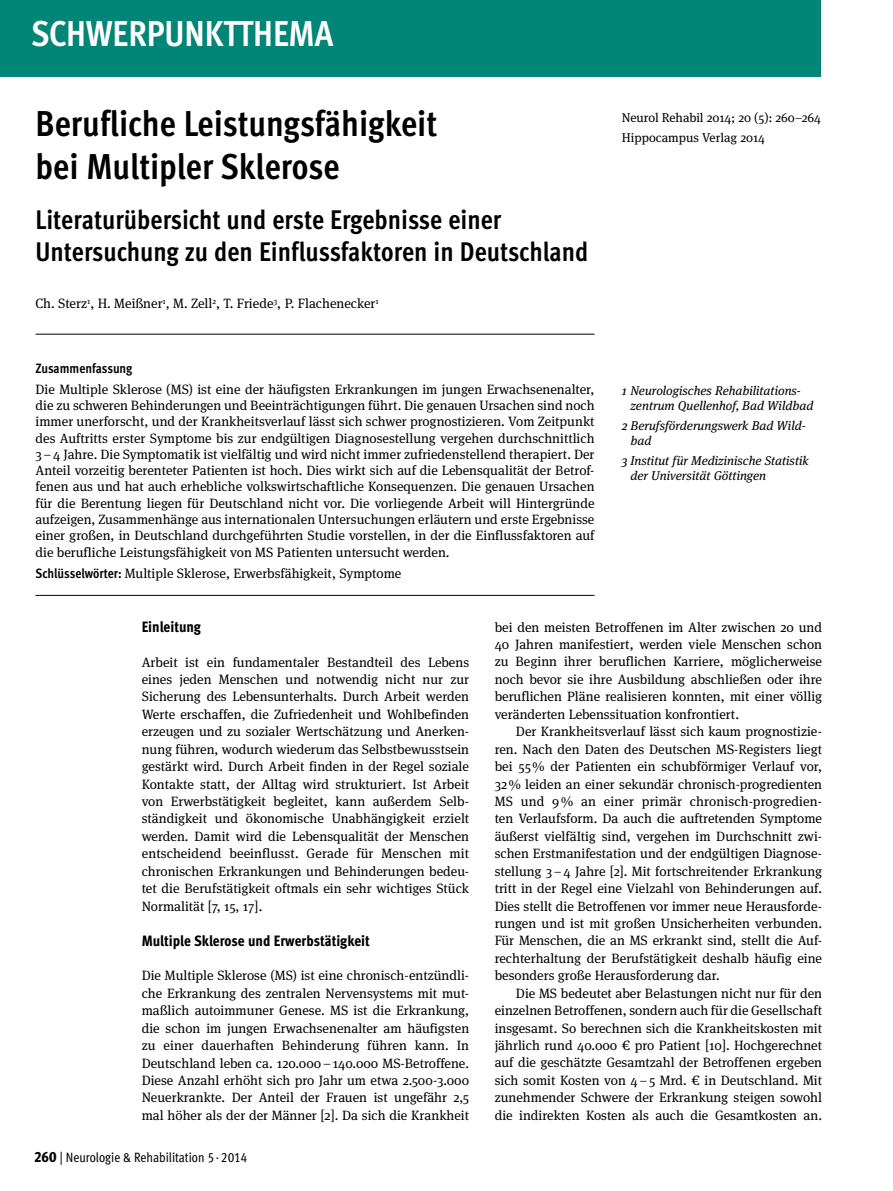
<style>
.page{position:relative;width:893px;height:1191px;background:#fff}
.page>*{position:absolute;margin:0;border:0;box-sizing:border-box;transform-origin:0 0}
.t1{font:36px/43.3px "Meta Cond Bold LF";color:#000}
.t2{font:700 36px "Meta Cond";color:#fff}
.t3{font:27px/32.5px "Meta Cond Bold LF";color:#000}
.t4{font:15px "Meta Cond Extra Bold LF";color:#000}
.t5{font:13.5px/17.4px "Meta Serif Pro";color:#000;text-align:justify}
.t6{font:13.5px "Meta Cond Book LF";color:#000}
.t7{font:13.5px "Meta Cond Bold LF";letter-spacing:-.005em;color:#000}
.t8{font:italic 12.75px/15.3px "Meta Serif Pro";color:#000}
.t9{font:12.75px/19.6px "Meta Serif Pro";letter-spacing:-.005em;color:#000}
.s1{font-family:"Meta Cond Bold LF"}
.s2{font-family:"Meta Cond Extra Bold LF";font-size:15px}
</style>
<div class="page">
<hr style="left:36px;top:334px;width:558px;height:1px;background:#000">
<hr style="left:36px;top:595px;width:558px;height:1px;background:#000">
<div style="left:0;top:0;width:821px;height:77px;background:#008576"></div>
<h1 class="t2" style="left:31px;top:12px;width:304px">SCHWERPUNKTTHEMA</h1>
<h1 class="t1" style="left:36px;top:101px;width:403px">Berufliche Leistungsfähigkeit bei Multipler Sklerose</h1>
<h2 class="t3" style="left:36px;top:203px;width:554px">Literaturübersicht und erste Ergebnisse einer<br>Untersuchung zu den Einflussfaktoren in Deutschland</h2>
<p class="t5" style="left:36px;top:294px;width:345px">Ch. Sterz<sup>1</sup>, H. Meißner<sup>1</sup>, M. Zell<sup>2</sup>, T. Friede<sup>3</sup>, P. Flachenecker<sup>1</sup></p>
<p class="t7" style="left:36px;top:360px;width:98px">Zusammenfassung</p>
<p class="t5" style="left:36px;top:380px;width:561px;line-height:16.2px">Die Multiple Sklerose (MS) ist eine der häufigsten Erkrankungen im jungen Erwachsenenalter, die zu schweren Behinderungen und Beeinträchtigungen führt. Die genauen Ursachen sind noch immer unerforscht, und der Krankheitsverlauf lässt sich schwer prognostizieren. Vom Zeitpunkt des Auftritts erster Symptome bis zur endgültigen Diagnosestellung vergehen durchschnittlich 3–4 Jahre. Die Symptomatik ist vielfältig und wird nicht immer zufriedenstellend therapiert. Der Anteil vorzeitig berenteter Patienten ist hoch. Dies wirkt sich auf die Lebensqualität der Betrof&shy;fenen aus und hat auch erhebliche volkswirtschaftliche Konsequenzen. Die genauen Ursachen für die Berentung liegen für Deutschland nicht vor. Die vorliegende Arbeit will Hintergründe aufzeigen, Zusammenhänge aus internationalen Untersuchungen erläutern und erste Ergebnisse einer großen, in Deutschland durchgeführten Studie vorstellen, in der die Einflussfaktoren auf die berufliche Leistungsfähigkeit von MS Patienten untersucht werden.</p>
<p class="t5" style="left:36px;top:564px;width:367px"><span class="s1">Schlüsselwörter:</span> Multiple Sklerose, Erwerbsfähigkeit, Symptome</p>
<p class="t9" style="left:622px;top:107px;width:201px">Neurol Rehabil 2014; 20 (5): 260–264<br>Hippocampus Verlag 2014</p>
<p class="t8" style="left:630px;top:382px;width:184px;text-indent:-9px">1 Neurologisches Rehabilitations&shy;zentrum Quellenhof, Bad Wildbad</p>
<p class="t8" style="left:630px;top:417px;width:177px;text-indent:-9px">2 Berufsförderungswerk Bad Wild&shy;bad</p>
<p class="t8" style="left:630px;top:452px;width:180px;text-indent:-9px">3 Institut für Medizinische Statistik der Universität Göttingen</p>
<p class="t4" style="left:142px;top:617px;width:61px">Einleitung</p>
<p class="t5" style="left:142px;top:652px;width:329px">Arbeit ist ein fundamentaler Bestandteil des Lebens eines jeden Menschen und notwendig nicht nur zur Sicherung des Lebensunterhalts. Durch Arbeit werden Werte erschaffen, die Zufriedenheit und Wohlbefinden erzeugen und zu sozialer Wertschätzung und Anerken&shy;nung führen, wodurch wiederum das Selbstbewusstsein gestärkt wird. Durch Arbeit finden in der Regel soziale Kontakte statt, der Alltag wird strukturiert. Ist Arbeit von Erwerbstätigkeit begleitet, kann außerdem Selb&shy;ständigkeit und ökonomische Unabhängigkeit erzielt werden. Damit wird die Lebensqualität der Menschen entscheidend beeinflusst. Gerade für Menschen mit chronischen Erkrankungen und Behinderungen bedeu&shy;tet die Berufstätigkeit oftmals ein sehr wichtiges Stück Normalität [7, 15, 17].</p>
<p class="t4" style="left:142px;top:931px;width:230px">Multiple Sklerose und Erwerbstätigkeit</p>
<p class="t5" style="left:142px;top:966px;width:329px">Die Multiple Sklerose (MS) ist eine chronisch-entzündli&shy;che Erkrankung des zentralen Nervensystems mit mut&shy;maßlich autoimmuner Genese. MS ist die Erkrankung, die schon im jungen Erwachsenenalter am häufigsten zu einer dauerhaften Behinderung führen kann. In Deutschland leben ca. 120.000–140.000 MS-Betroffene.<br>Diese Anzahl erhöht sich pro Jahr um etwa 2.500-3.000<br>Neuerkrankte. Der Anteil der Frauen ist ungefähr 2,5 mal höher als der der Männer [2]. Da sich die Krankheit</p>
<p class="t6" style="left:34px;top:1149px;width:215px"><span class="s2">260</span> | Neurologie &amp; Rehabilitation 5 ·2014</p>
<p class="t5" style="left:495px;top:617px;width:329px">bei den meisten Betroffenen im Alter zwischen 20 und 40 Jahren manifestiert, werden viele Menschen schon zu Beginn ihrer beruflichen Karriere, möglicherweise noch bevor sie ihre Ausbildung abschließen oder ihre beruflichen Pläne realisieren konnten, mit einer völlig veränderten Lebenssituation konfrontiert.</p>
<p class="t5" style="left:495px;top:722px;width:329px;text-indent:21px">Der Krankheitsverlauf lässt sich kaum prognostizie&shy;ren. Nach den Daten des Deutschen MS-Registers liegt bei 55% der Patienten ein schubförmiger Verlauf vor, 32% leiden an einer sekundär chronisch-progredienten MS und 9% an einer primär chronisch-progredien&shy;ten Verlaufsform. Da auch die auftretenden Symptome äußerst vielfäItig sind, vergehen im Durchschnitt zwi&shy;schen Erstmanifestation und der endgültigen Diagnose&shy;stellung 3–4 Jahre [2]. Mit fortschreitender Erkrankung tritt in der Regel eine Vielzahl von Behinderungen auf.<br>Dies stellt die Betroffenen vor immer neue Herausforde&shy;rungen und ist mit großen Unsicherheiten verbunden.<br>Für Menschen, die an MS erkrankt sind, stellt die Auf&shy;rechterhaltung der Berufstätigkeit deshalb häufig eine besonders große Herausforderung dar.</p>
<p class="t5" style="left:495px;top:983px;width:329px;text-indent:21px">Die MS bedeutet aber Belastungen nicht nur für den einzelnen Betroffenen, sondern auch für die Gesellschaft insgesamt. So berechnen sich die Krankheitskosten mit jährlich rund 40.000 € pro Patient [10]. Hochgerechnet auf die geschätzte Gesamtzahl der Betroffenen ergeben sich somit Kosten von 4–5 Mrd. € in Deutschland. Mit zunehmender Schwere der Erkrankung steigen sowohl die indirekten Kosten als auch die Gesamtkosten an.</p>
</div>
